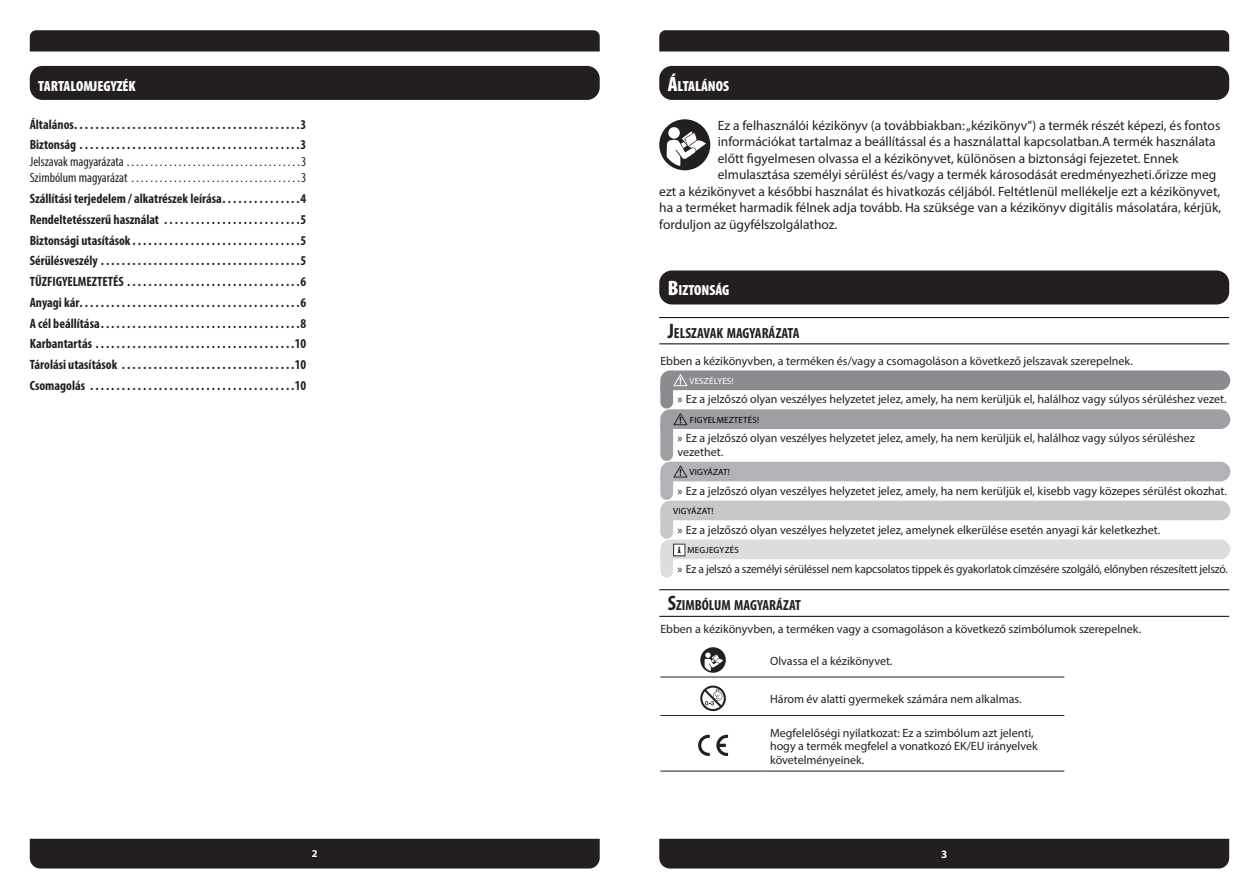
<style>
.page{position:relative;width:1259px;height:893px;background:#fff}
.page>*{position:absolute;margin:0;border:0;box-sizing:border-box;transform-origin:0 0}
.Original_Instruction{font:700 condensed 14.7px "Myriad Pro";color:#231f20}
.Original_Instruction-2{font:900 condensed 14.7px "Myriad Pro";color:#fff}
.t1{font:700 condensed 13.5px "Myriad Pro";color:#231f20}
.Body{font:13.5px "Myriad Pro";color:#231f20}
.t2{font:condensed 13.5px/16.5px "Myriad Pro";color:#231f20;text-align:justify}
.Body-2{font:12px/13.5px "Myriad Pro";color:#231f20}
.Body-3{font:12px "Myriad Pro";color:#231f20;scale:.96 1}
.Body__Table{font:12px "Myriad Pro";color:#231f20}
.t3{font:700 11.25px "Myriad Pro";color:#fff}
.t4{font:700 10.5px "Myriad Pro";color:#fff}
.Warning{font:9px "Myriad Pro";letter-spacing:.02em;color:#000}
.Danger{font:9px "Myriad Pro";letter-spacing:.02em;color:#fff}
.Notice{font:9px "Myriad Pro";letter-spacing:.02em;color:#000}
.Caution-01{font:9px "Myriad Pro";letter-spacing:.02em;color:#000}
.Caution-02{font:9px "Myriad Pro";letter-spacing:.02em;color:#000}
.s1{font-weight:700}
.s2{font-size:21px}
</style>
<div class="page">
<div style="left:30px;top:839px;width:570px;height:29px;background:#231f20"></div>
<div style="left:659px;top:839px;width:570px;height:29px;background:#231f20"></div>
<svg style="left:30px;top:30px;width:570px;height:22px;background:#2a2627"></svg>
<svg style="left:659px;top:30px;width:570px;height:22px;background:#2a2727"></svg>
<div style="left:30px;top:66px;width:570px;height:34px;background:#231f20;border-radius:13px"></div>
<div style="left:659px;top:66px;width:570px;height:34px;background:#231f20;border-radius:13px"></div>
<div style="left:659px;top:270px;width:570px;height:34px;background:#231f20;border-radius:13px"></div>
<hr style="left:659px;top:317px;width:570px;height:1px;background:#000">
<hr style="left:659px;top:343px;width:570px;height:1px;background:#000">
<hr style="left:659px;top:616px;width:570px;height:1px;background:#000">
<hr style="left:659px;top:589px;width:570px;height:1px;background:#000">
<div style="left:660px;top:386px;width:13px;height:16px;background:#8a8c8f"></div>
<div style="left:660px;top:425px;width:13px;height:30px;background:#9d9fa2"></div>
<div style="left:660px;top:477px;width:13px;height:16px;background:#b2b3b7"></div>
<div style="left:660px;top:501px;width:570px;height:19px;background:#c7c8ca"></div>
<div style="left:660px;top:516px;width:13px;height:16px;background:#c7c8ca"></div>
<div style="left:660px;top:555px;width:13px;height:16px;background:#dcdddf"></div>
<div style="left:660px;top:370px;width:570px;height:20px;background:#8a8c8f"></div>
<div style="left:660px;top:409px;width:570px;height:20px;background:#9d9fa2"></div>
<div style="left:660px;top:462px;width:570px;height:19px;background:#b2b3b7"></div>
<svg style="left:660px;top:539px;width:570px;height:20px;background:#dcdddf"></svg>
<hr style="left:660px;top:677px;width:106px;height:1px;background:#231f20">
<hr style="left:766px;top:677px;width:298px;height:1px;background:#231f20">
<hr style="left:660px;top:715px;width:106px;height:1px;background:#231f20">
<hr style="left:766px;top:715px;width:298px;height:1px;background:#231f20">
<hr style="left:660px;top:771px;width:106px;height:1px;background:#231f20">
<hr style="left:766px;top:771px;width:298px;height:1px;background:#231f20">
<svg style="left:700px;top:647px;width:26px;height:26px"></svg>
<svg style="left:704px;top:652px;width:19px;height:19px"></svg>
<svg style="left:700px;top:686px;width:26px;height:25px"></svg>
<svg style="left:698px;top:735px;width:30px;height:21px"></svg>
<div style="left:659px;top:119px;width:51px;height:51px;background:#231f20;border-radius:50%"></div>
<div style="left:668px;top:127px;width:12px;height:12px;background:#fff;border-radius:50%"></div>
<svg style="left:666px;top:131px;width:40px;height:35px"></svg>
<p class="Original_Instruction-2" style="left:38px;top:76px;width:99px">TARTALOMJEGYZÉK</p>
<p class="t1" style="left:30px;top:116px;width:278px">Általános . . . . . . . . . . . . . . . . . . . . . . . . . . . . . . . . . . . . . . . . . . 3</p>
<p class="t2" style="left:30px;top:137px;width:278px"><span class="s1">Biztonság . . . . . . . . . . . . . . . . . . . . . . . . . . . . . . . . . . . . . . . . . 3<br></span>Jelszavak magyarázata . . . . . . . . . . . . . . . . . . . . . . . . . . . . . . . . . . . . 3<br>Szimbólum magyarázat . . . . . . . . . . . . . . . . . . . . . . . . . . . . . . . . . . . 3</p>
<p class="t1" style="left:30px;top:190px;width:278px">Szállítási terjedelem / alkatrészek leírása . . . . . . . . . . . . . . 4</p>
<p class="t1" style="left:30px;top:211px;width:278px">Rendeltetésszerű használat . . . . . . . . . . . . . . . . . . . . . . . . . 5</p>
<p class="t1" style="left:30px;top:232px;width:278px">Biztonsági utasítások . . . . . . . . . . . . . . . . . . . . . . . . . . . . . . . 5</p>
<p class="t1" style="left:30px;top:253px;width:278px">Sérülésveszély . . . . . . . . . . . . . . . . . . . . . . . . . . . . . . . . . . . . . 5</p>
<p class="t1" style="left:30px;top:273px;width:278px">TŰZFIGYELMEZTETÉS . . . . . . . . . . . . . . . . . . . . . . . . . . . . . . . . 6</p>
<p class="t1" style="left:30px;top:294px;width:278px">Anyagi kár . . . . . . . . . . . . . . . . . . . . . . . . . . . . . . . . . . . . . . . . . 6</p>
<p class="t1" style="left:30px;top:315px;width:278px">A cél beállítása . . . . . . . . . . . . . . . . . . . . . . . . . . . . . . . . . . . . . 8</p>
<p class="t1" style="left:30px;top:336px;width:278px">Karbantartás . . . . . . . . . . . . . . . . . . . . . . . . . . . . . . . . . . . . . 10</p>
<p class="t1" style="left:30px;top:356px;width:278px">Tárolási utasítások . . . . . . . . . . . . . . . . . . . . . . . . . . . . . . . . 10</p>
<p class="t1" style="left:30px;top:377px;width:278px">Csomagolás . . . . . . . . . . . . . . . . . . . . . . . . . . . . . . . . . . . . . . 10</p>
<p class="Original_Instruction-2" style="left:668px;top:76px;width:63px"><span class="s2">Á</span>LTALÁNOS</p>
<p class="Body" style="left:718px;top:117px;width:504px">Ez a felhasználói kézikönyv (a továbbiakban: „kézikönyv”) a termék részét képezi, és fontos</p>
<p class="Body" style="left:718px;top:134px;width:499px">információkat tartalmaz a beállítással és a használattal kapcsolatban.A termék használata</p>
<p class="Body" style="left:718px;top:150px;width:462px">előtt figyelmesen olvassa el a kézikönyvet, különösen a biztonsági fejezetet. Ennek</p>
<p class="Body" style="left:718px;top:167px;width:500px">elmulasztása személyi sérülést és/vagy a termék károsodását eredményezheti.őrizze meg</p>
<p class="Body" style="left:659px;top:183px;width:562px">ezt a kézikönyvet a későbbi használat és hivatkozás céljából. Feltétlenül mellékelje ezt a kézikönyvet,</p>
<p class="Body" style="left:659px;top:200px;width:563px">ha a terméket harmadik félnek adja tovább. Ha szüksége van a kézikönyv digitális másolatára, kérjük,</p>
<p class="Body" style="left:659px;top:216px;width:180px">forduljon az ügyfélszolgálathoz.</p>
<p class="Original_Instruction-2" style="left:668px;top:281px;width:63px"><span class="s2">B</span>IZTONSÁG</p>
<p class="Original_Instruction" style="left:668px;top:324px;width:133px"><span class="s2">J</span>ELSZAVAK MAGYARÁZATA</p>
<p class="Body-2" style="left:660px;top:354px;width:474px">Ebben a kézikönyvben, a terméken és/vagy a csomagoláson a következő jelszavak szerepelnek.</p>
<p class="Danger" style="left:689px;top:375px;width:46px">VESZÉLYES!</p>
<p class="Body-2" style="left:677px;top:392px;width:551px">» Ez a jelzőszó olyan veszélyes helyzetet jelez, amely, ha nem kerüljük el, halálhoz vagy súlyos sérüléshez vezet.</p>
<p class="Warning" style="left:690px;top:414px;width:71px">FIGYELMEZTETÉS!</p>
<p class="Body-2" style="left:677px;top:431px;width:519px">» Ez a jelzőszó olyan veszélyes helyzetet jelez, amely, ha nem kerüljük el, halálhoz vagy súlyos sérüléshez vezethet.</p>
<p class="Caution-01" style="left:689px;top:466px;width:42px">VIGYÁZAT!</p>
<p class="Body-2" style="left:677px;top:484px;width:551px">» Ez a jelzőszó olyan veszélyes helyzetet jelez, amely, ha nem kerüljük el, kisebb vagy közepes sérülést okozhat.</p>
<p class="Caution-02" style="left:673px;top:505px;width:42px">VIGYÁZAT!</p>
<p class="Body-2" style="left:677px;top:523px;width:484px">» Ez a jelzőszó olyan veszélyes helyzetet jelez, amelynek elkerülése esetén anyagi kár keletkezhet.</p>
<p class="Notice" style="left:687px;top:544px;width:53px">MEGJEGYZÉS</p>
<p class="Body-3" style="left:677px;top:561px;width:575px">» Ez a jelszó a személyi sérüléssel nem kapcsolatos tippek és gyakorlatok címzésére szolgáló, előnyben részesített jelszó.</p>
<p class="Original_Instruction" style="left:668px;top:596px;width:135px"><span class="s2">S</span>ZIMBÓLUM MAGYARÁZAT</p>
<p class="Body__Table" style="left:660px;top:622px;width:482px">Ebben a kézikönyvben, a terméken vagy a csomagoláson a következő szimbólumok szerepelnek.</p>
<p class="Body-2" style="left:770px;top:653px;width:124px">Olvassa el a kézikönyvet.</p>
<p class="Body-2" style="left:770px;top:692px;width:253px">Három év alatti gyermekek számára nem alkalmas.</p>
<p class="Body-2" style="left:770px;top:726px;width:269px">Megfelelőségi nyilatkozat: Ez a szimbólum azt jelenti, hogy a termék megfelel a vonatkozó EK/EU irányelvek követelményeinek.</p>
<p class="t4" style="left:312px;top:847px;width:7px">2</p>
<p class="t3" style="left:941px;top:847px;width:8px">3</p>
</div>
